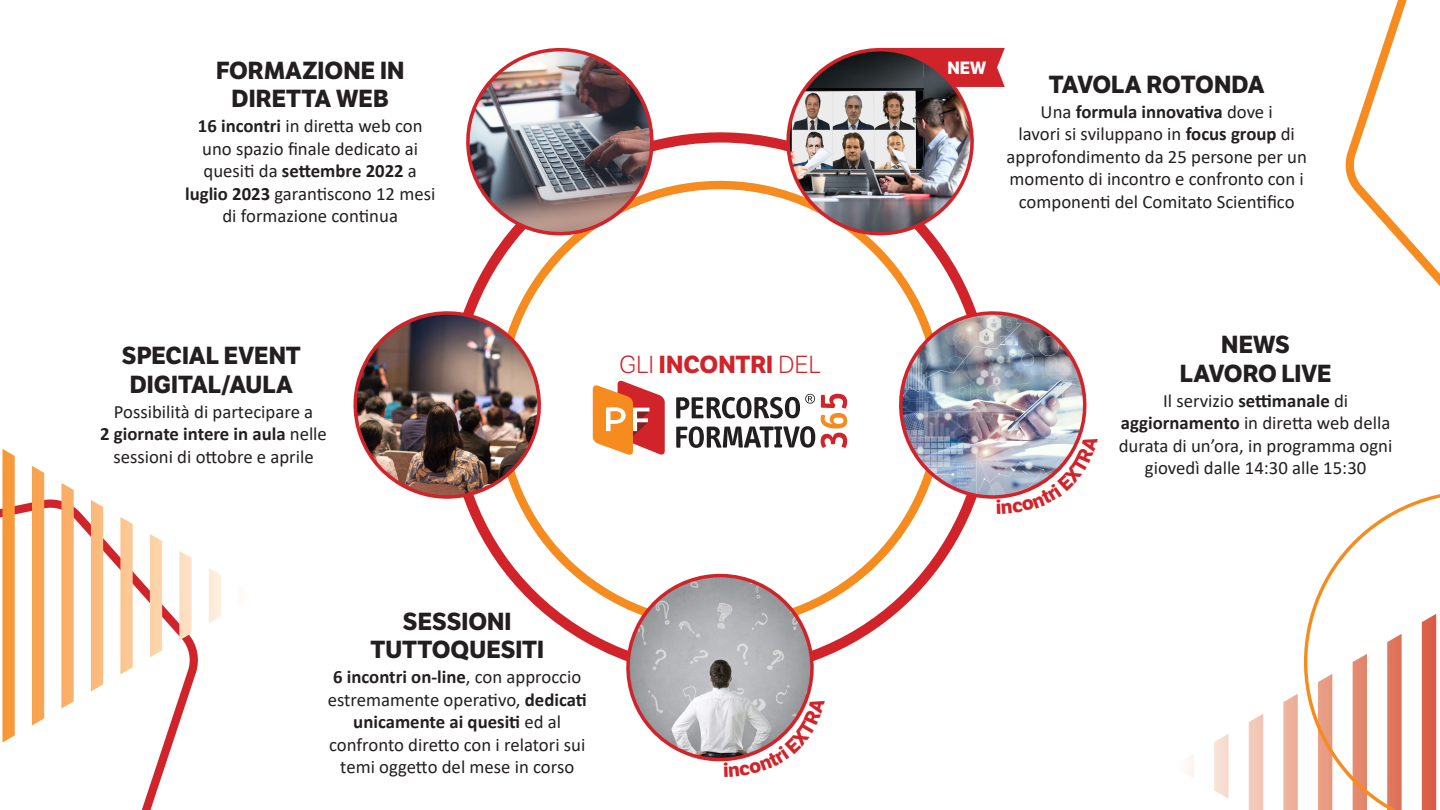
<style>
.page{position:relative;width:1440px;height:810px;background:#fff}
.page>*{position:absolute;margin:0;border:0;box-sizing:border-box;transform-origin:0 0}
.t1{font:700 24px "LFT Etica";color:#231f20}
.t2{font:700 24px "LFT Etica";color:#d1232a}
.t3{font:18.75px/22.5px "Calibri";color:#231f20;text-align:center}
.t4{font:700 17.25px "LFT Etica";color:#fff}
.s1{font-weight:700}
.s2{font-weight:300}
</style>
<div class="page">
<svg style="left:603px;top:132px;width:369px;height:524px"></svg>
<svg style="left:468px;top:149px;width:484px;height:502px"></svg>
<img style="left:353px;top:298px;width:201px;height:212px">
<img style="left:466px;top:47px;width:199px;height:200px">
<img style="left:773px;top:47px;width:232px;height:200px">
<svg style="left:1345px;top:0;width:95px;height:286px"></svg>
<svg style="left:0;top:497px;width:173px;height:313px"></svg>
<svg style="left:3px;top:449px;width:237px;height:294px"></svg>
<svg style="left:1188px;top:694px;width:109px;height:116px"></svg>
<svg style="left:1297px;top:494px;width:143px;height:316px"></svg>
<svg style="left:593px;top:380px;width:72px;height:75px"></svg>
<svg style="left:676px;top:426px;width:139px;height:22px"></svg>
<svg style="left:676px;top:394px;width:139px;height:25px"></svg>
<svg style="left:821px;top:394px;width:26px;height:54px"></svg>
<svg style="left:613px;top:561px;width:214px;height:201px"></svg>
<img style="left:888px;top:300px;width:199px;height:214px">
<p class="t1" style="left:216px;top:55px;width:190px">FORMAZIONE IN</p>
<p class="t1" style="left:232px;top:84px;width:159px">DIRETTA WEB</p>
<p class="t3" style="left:185px;top:114px;width:252px"><span class="s1">16 incontri</span> in diretta web con uno spazio finale dedicato ai quesiti da <span class="s1">settembre 2022</span> a <span class="s1">luglio 2023</span> garantiscono 12 mesi di formazione continua</p>
<p class="t1" style="left:122px;top:341px;width:180px">SPECIAL EVENT</p>
<p class="t1" style="left:130px;top:370px;width:165px">DIGITAL/AULA</p>
<p class="t3" style="left:114px;top:400px;width:201px">Possibilità di partecipare a</p>
<p class="t3" style="left:100px;top:423px;width:228px"><span class="s1">2 giornate intere in aula</span> nelle sessioni di ottobre e aprile</p>
<p class="t2" style="left:619px;top:350px;width:203px"><span class="s2">GLI</span> INCONTRI <span class="s2">DEL</span></p>
<p class="t1" style="left:403px;top:606px;width:110px">SESSIONI</p>
<p class="t1" style="left:371px;top:635px;width:175px">TUTTOQUESITI</p>
<p class="t3" style="left:328px;top:665px;width:261px"><span class="s1">6 incontri on-line</span>, con approccio estremamente operativo, <span class="s1">dedicati unicamente ai quesiti</span> ed al confronto diretto con i relatori sui temi oggetto del mese in corso</p>
<p class="t4" style="left:947px;top:57px;width:40px">NEW</p>
<p class="t1" style="left:1049px;top:70px;width:217px">TAVOLA ROTONDA</p>
<p class="t3" style="left:1007px;top:100px;width:302px">Una <span class="s1">formula innovativa</span> dove i<br>lavori si sviluppano in <span class="s1">focus group</span> di approfondimento da 25 persone per un momento di incontro e confronto con i componenti del Comitato Scientifico</p>
<p class="t1" style="left:1221px;top:330px;width:70px">NEWS</p>
<p class="t1" style="left:1180px;top:359px;width:153px">LAVORO LIVE</p>
<p class="t3" style="left:1119px;top:389px;width:275px">Il servizio <span class="s1">settimanale</span> di <span class="s1">aggiornamento</span> in diretta web della durata di un’ora, in programma ogni giovedì dalle 14:30 alle 15:30</p>
</div>
